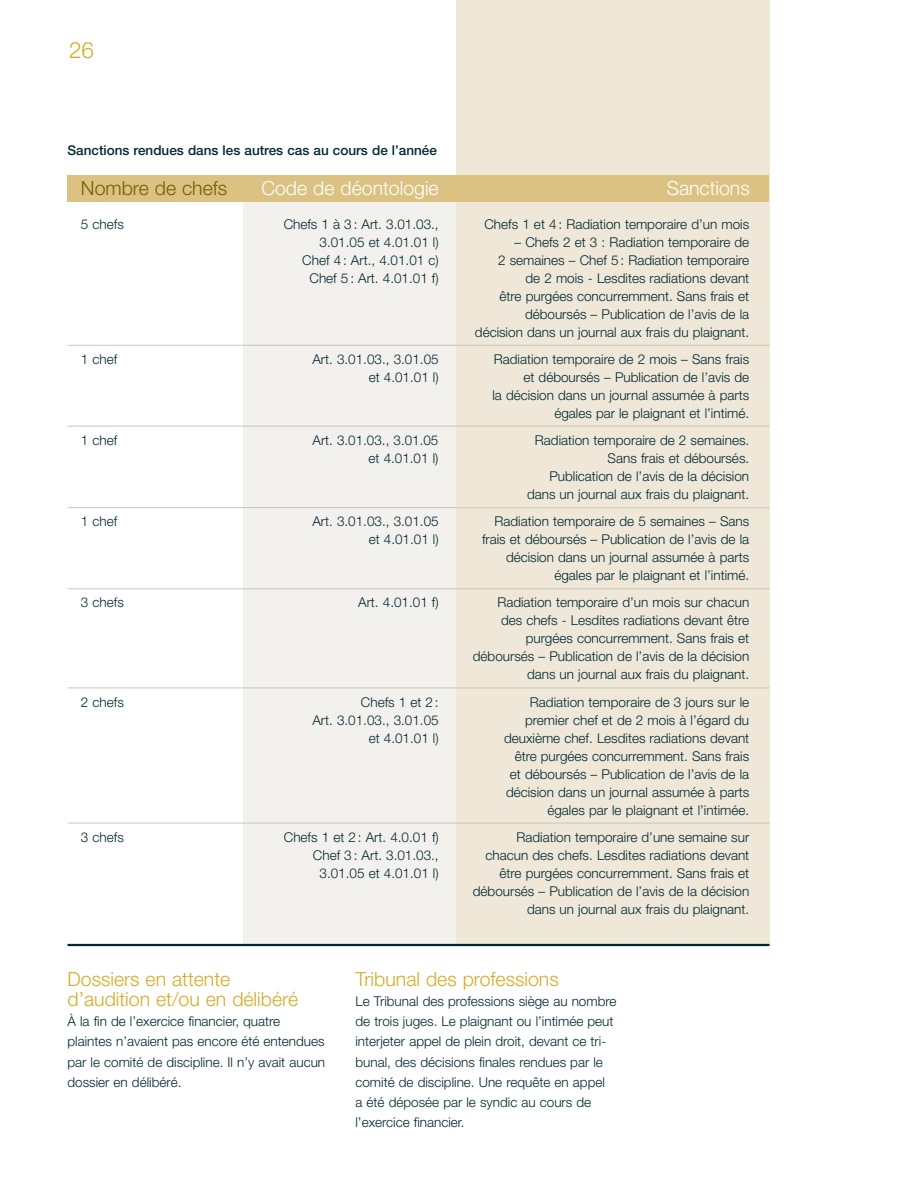
<style>
.page{position:relative;width:918px;height:1188px;background:#fff}
.page>*{position:absolute;margin:0;border:0;box-sizing:border-box;transform-origin:0 0}
.t1{font:300 22.5px "Helvetica Neue";color:#d4ac28}
.t2{font:300 19.5px/20.2px "Helvetica Neue";color:#d4ac28}
.t3{font:300 19.5px "Helvetica Neue";color:#fff}
.t4{font:300 19.5px "Helvetica Neue";color:#736100}
.t5{font:300 13.5px/18px "Helvetica Neue";color:#002830;text-align:right}
.t6{font:500 13.5px "Helvetica Neue";color:#002830}
</style>
<div class="page">
<div style="left:243px;top:196px;width:527px;height:749px;background:#f3f1ed"></div>
<div style="left:456px;top:0;width:313px;height:945px;background:#efe7d8"></div>
<div style="left:68px;top:176px;width:702px;height:26px;background:#dbc282"></div>
<hr style="left:68px;top:944px;width:702px;height:2px;background:#002830">
<hr style="left:68px;top:823px;width:702px;height:1px;background:#cac6b8">
<hr style="left:68px;top:345px;width:702px;height:1px;background:#cac6b8">
<hr style="left:68px;top:426px;width:702px;height:1px;background:#cac6b8">
<hr style="left:68px;top:507px;width:702px;height:1px;background:#cac6b8">
<hr style="left:68px;top:588px;width:702px;height:1px;background:#cac6b8">
<hr style="left:68px;top:688px;width:702px;height:1px;background:#cac6b8">
<h1 class="t1" style="left:69px;top:42px;width:27px">26</h1>
<p class="t6" style="left:67px;top:145px;width:371px">Sanctions rendues dans les autres cas au cours de l’année</p>
<h2 class="t4" style="left:81px;top:181px;width:148px">Nombre de chefs</h2>
<h2 class="t3" style="left:261px;top:181px;width:179px">Code de déontologie</h2>
<h2 class="t3" style="left:667px;top:181px;width:85px">Sanctions</h2>
<p class="t5" style="left:81px;top:216px;width:44px">5 chefs</p>
<p class="t5" style="left:284px;top:216px;width:157px">Chefs 1 à 3 : Art. 3.01.03.,<br>3.01.05 et 4.01.01 l)<br>Chef 4 : Art., 4.01.01 c)<br>Chef 5 : Art. 4.01.01 f)</p>
<p class="t5" style="left:484px;top:216px;width:266px">Chefs 1 et 4 : Radiation temporaire d’un mois</p>
<p class="t5" style="left:475px;top:234px;width:276px">– Chefs 2 et 3 : Radiation temporaire de<br>2 semaines – Chef 5 : Radiation temporaire<br>de 2 mois - Lesdites radiations devant<br>être purgées concurremment. Sans frais et déboursés – Publication de l’avis de la décision dans un journal aux frais du plaignant.</p>
<p class="t5" style="left:81px;top:351px;width:38px">1 chef</p>
<p class="t5" style="left:312px;top:351px;width:128px">Art. 3.01.03., 3.01.05 et 4.01.01 l)</p>
<p class="t5" style="left:492px;top:351px;width:258px">Radiation temporaire de 2 mois – Sans frais et déboursés – Publication de l’avis de<br>la décision dans un journal assumée à parts égales par le plaignant et l’intimé.</p>
<p class="t5" style="left:81px;top:432px;width:38px">1 chef</p>
<p class="t5" style="left:313px;top:432px;width:127px">Art. 3.01.03., 3.01.05 et 4.01.01 l)</p>
<p class="t5" style="left:527px;top:432px;width:224px">Radiation temporaire de 2 semaines.<br>Sans frais et déboursés.<br>Publication de l’avis de la décision dans un journal aux frais du plaignant.</p>
<p class="t5" style="left:81px;top:514px;width:38px">1 chef</p>
<p class="t5" style="left:312px;top:514px;width:128px">Art. 3.01.03., 3.01.05 et 4.01.01 l)</p>
<p class="t5" style="left:482px;top:514px;width:269px">Radiation temporaire de 5 semaines – Sans frais et déboursés – Publication de l’avis de la décision dans un journal assumée à parts égales par le plaignant et l’intimé.</p>
<p class="t5" style="left:81px;top:595px;width:44px">3 chefs</p>
<p class="t5" style="left:358px;top:595px;width:82px">Art. 4.01.01 f)</p>
<p class="t5" style="left:473px;top:595px;width:278px">Radiation temporaire d’un mois sur chacun des chefs - Lesdites radiations devant être purgées concurremment. Sans frais et déboursés – Publication de l’avis de la décision dans un journal aux frais du plaignant.</p>
<p class="t5" style="left:81px;top:694px;width:44px">2 chefs</p>
<p class="t5" style="left:312px;top:694px;width:128px">Chefs 1 et 2 :<br>Art. 3.01.03., 3.01.05 et 4.01.01 l)</p>
<p class="t5" style="left:504px;top:694px;width:247px">Radiation temporaire de 3 jours sur le premier chef et de 2 mois à l’égard du deuxième chef. Lesdites radiations devant être purgées concurremment. Sans frais et déboursés – Publication de l’avis de la décision dans un journal assumée à parts égales par le plaignant et l’intimée.</p>
<p class="t5" style="left:81px;top:829px;width:44px">3 chefs</p>
<p class="t5" style="left:284px;top:829px;width:156px">Chefs 1 et 2 : Art. 4.0.01 f)<br>Chef 3 : Art. 3.01.03.,<br>3.01.05 et 4.01.01 l)</p>
<p class="t5" style="left:473px;top:829px;width:278px">Radiation temporaire d’une semaine sur chacun des chefs. Lesdites radiations devant être purgées concurremment. Sans frais et déboursés – Publication de l’avis de la décision dans un journal aux frais du plaignant.</p>
<h2 class="t2" style="left:68px;top:970px;width:232px">Dossiers en attente d’audition et/ou en délibéré</h2>
<p class="t5" style="left:68px;top:1012px;width:259px;line-height:20.2px;text-align:left">À la fin de l’exercice financier, quatre plaintes n’avaient pas encore été entendues par le comité de discipline. Il n’y avait aucun dossier en délibéré.</p>
<h2 class="t2" style="left:355px;top:970px;width:205px">Tribunal des professions</h2>
<p class="t5" style="left:355px;top:992px;width:263px;line-height:20.2px;text-align:left">Le Tribunal des professions siège au nombre de trois juges. Le plaignant ou l’intimée peut interjeter appel de plein droit, devant ce tri&shy;bunal, des décisions finales rendues par le comité de discipline. Une requête en appel<br>a été déposée par le syndic au cours de l’exercice financier.</p>
</div>
